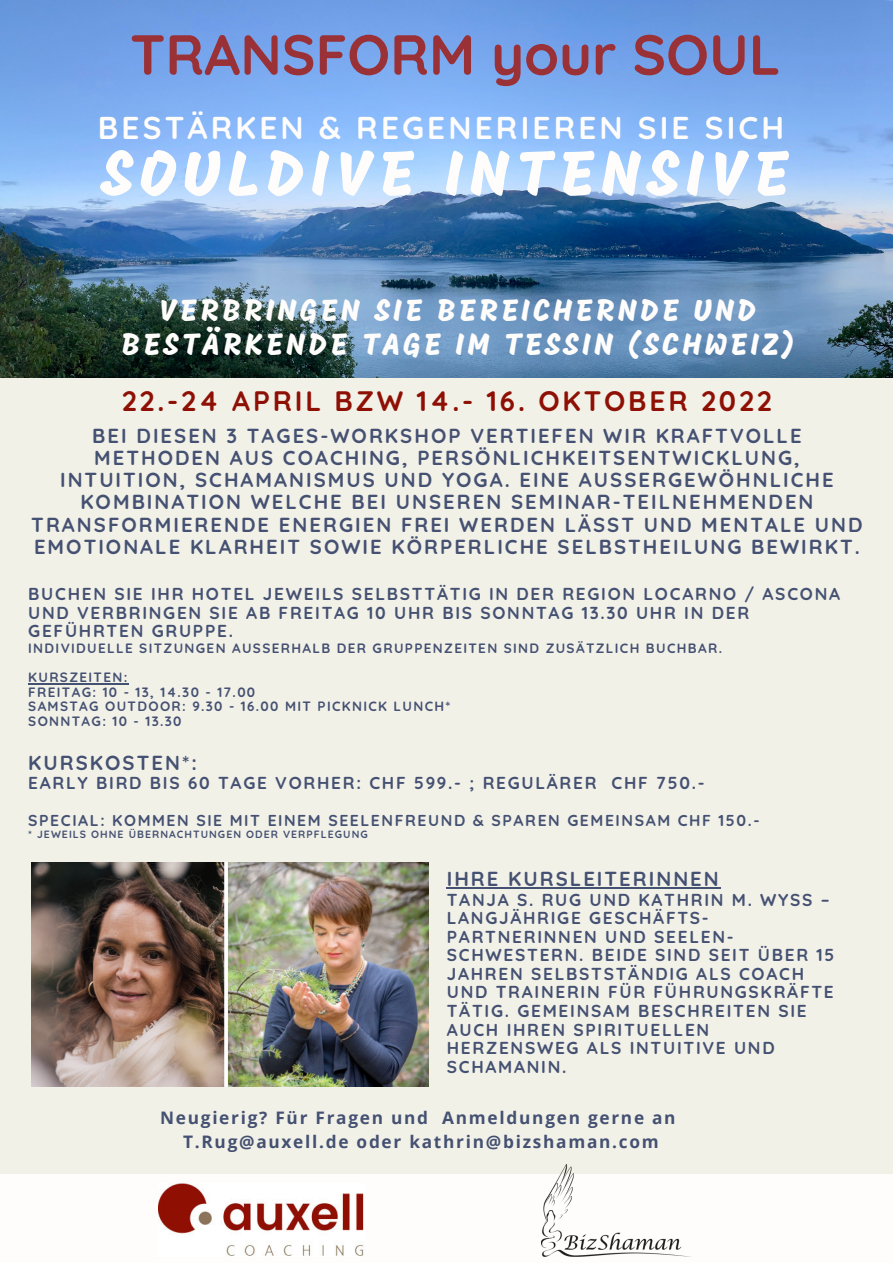
<style>
.page{position:relative;width:893px;height:1263px;background:#f2f1e8}
.page>*{position:absolute;margin:0;border:0;box-sizing:border-box;transform-origin:0 0}
.t1{font:64.5px "Mogra";letter-spacing:.1em;color:#fefdfc}
.t2{font:700 56.47px "Quicksand";color:#993136}
.t3{font:700 31.5px "Quicksand";letter-spacing:.1em;color:#fefdfc}
.t4{font:31.05px/33.6px "Mogra";letter-spacing:.1em;color:#fefdfc;text-align:center}
.t5{font:700 28.05px "Quicksand";letter-spacing:.1em;color:#8e1005}
.t6{font:700 20.25px/22.2px "Quicksand";letter-spacing:.1em;color:#455172;text-align:center}
.t7{font:700 17.25px/18.6px "Quicksand";letter-spacing:.1em;color:#455172}
.t8{font:700 17.25px "Open Sans";letter-spacing:.1em;color:#455172}
.t9{font:700 15.75px "Quicksand";letter-spacing:.1em;color:#455172}
.t10{font:700 13.5px "Quicksand";letter-spacing:.1em;color:#455172}
.t11{font:700 10.5px "Quicksand";letter-spacing:.1em;color:#455172}
</style>
<div class="page">
<hr style="left:28px;top:683px;width:101px;height:1px;background:#455172">
<div style="left:0;top:1174px;width:893px;height:89px;background:#fefdfc"></div>
<img style="left:541px;top:1164px;width:144px;height:92px">
<img style="left:158px;top:1184px;width:206px;height:72px">
<img style="left:32px;top:862px;width:396px;height:225px">
<img style="left:0;top:0;width:893px;height:378px">
<hr style="left:447px;top:887px;width:274px;height:2px;background:#455172">
<p class="t2" style="left:130px;top:18px;width:652px">TRANSFORM your SOUL</p>
<p class="t3" style="left:98px;top:107px;width:687px">BESTÄRKEN &amp; REGENERIEREN SIE SICH</p>
<p class="t1" style="left:101px;top:147px;width:689px">SOULDIVE INTENSIVE</p>
<p class="t4" style="left:121px;top:297px;width:674px">VERBRINGEN SIE BEREICHERNDE UND<br>BESTÄRKENDE TAGE IM TESSIN (SCHWEIZ)</p>
<p class="t5" style="left:122px;top:383px;width:652px">22.-24 APRIL BZW 14.- 16. OKTOBER 2022</p>
<p class="t6" style="left:31px;top:424px;width:832px">BEI DIESEN 3 TAGES-WORKSHOP VERTIEFEN WIR KRAFTVOLLE METHODEN AUS COACHING, PERSÖNLICHKEITSENTWICKLUNG, INTUITION, SCHAMANISMUS UND YOGA. EINE AUSSERGEWÖHNLICHE KOMBINATION WELCHE BEI UNSEREN SEMINAR-TEILNEHMENDEN TRANSFORMIERENDE ENERGIEN FREI WERDEN LÄSST UND MENTALE UND EMOTIONALE KLARHEIT SOWIE KÖRPERLICHE SELBSTHEILUNG BEWIRKT.</p>
<p class="t7" style="left:28px;top:584px;width:813px">BUCHEN SIE IHR HOTEL JEWEILS SELBSTTÄTIG IN DER REGION LOCARNO / ASCONA<br>UND VERBRINGEN SIE AB FREITAG 10 UHR BIS SONNTAG 13.30 UHR IN DER<br>GEFÜHRTEN GRUPPE.</p>
<p class="t10" style="left:28px;top:639px;width:695px">INDIVIDUELLE SITZUNGEN AUSSERHALB DER GRUPPENZEITEN SIND ZUSÄTZLICH BUCHBAR.</p>
<p class="t10" style="left:28px;top:668px;width:101px">KURSZEITEN:</p>
<p class="t10" style="left:28px;top:683px;width:228px">FREITAG: 10 - 13, 14.30 - 17.00</p>
<p class="t10" style="left:28px;top:698px;width:424px">SAMSTAG OUTDOOR: 9.30 - 16.00 MIT PICKNICK LUNCH*</p>
<p class="t10" style="left:28px;top:713px;width:155px">SONNTAG: 10 - 13.30</p>
<p class="t6" style="left:28px;top:751px;width:170px">KURSKOSTEN*:</p>
<p class="t7" style="left:28px;top:773px;width:678px">EARLY BIRD BIS 60 TAGE VORHER: CHF 599.- ; REGULÄRER CHF 750.-</p>
<p class="t9" style="left:28px;top:810px;width:733px">SPECIAL: KOMMEN SIE MIT EINEM SEELENFREUND &amp; SPAREN GEMEINSAM CHF 150.-</p>
<p class="t11" style="left:28px;top:827px;width:341px">* JEWEILS OHNE ÜBERNACHTUNGEN ODER VERPFLEGUNG</p>
<p class="t6" style="left:447px;top:868px;width:273px">IHRE KURSLEITERINNEN</p>
<p class="t7" style="left:447px;top:890px;width:389px">TANJA S. RUG UND KATHRIN M. WYSS –<br>LANGJÄHRIGE GESCHÄFTS-<br>PARTNERINNEN UND SEELEN-<br>SCHWESTERN. BEIDE SIND SEIT ÜBER 15<br>JAHREN SELBSTSTÄNDIG ALS COACH<br>UND TRAINERIN FÜR FÜHRUNGSKRÄFTE<br>TÄTIG. GEMEINSAM BESCHREITEN SIE<br>AUCH IHREN SPIRITUELLEN<br>HERZENSWEG ALS INTUITIVE UND<br>SCHAMANIN.</p>
<p class="t8" style="left:160px;top:1106px;width:517px">Neugierig? Für Fragen und Anmeldungen gerne an</p>
<p class="t8" style="left:183px;top:1129px;width:477px">T.Rug@auxell.de oder kathrin@bizshaman.com</p>
</div>
